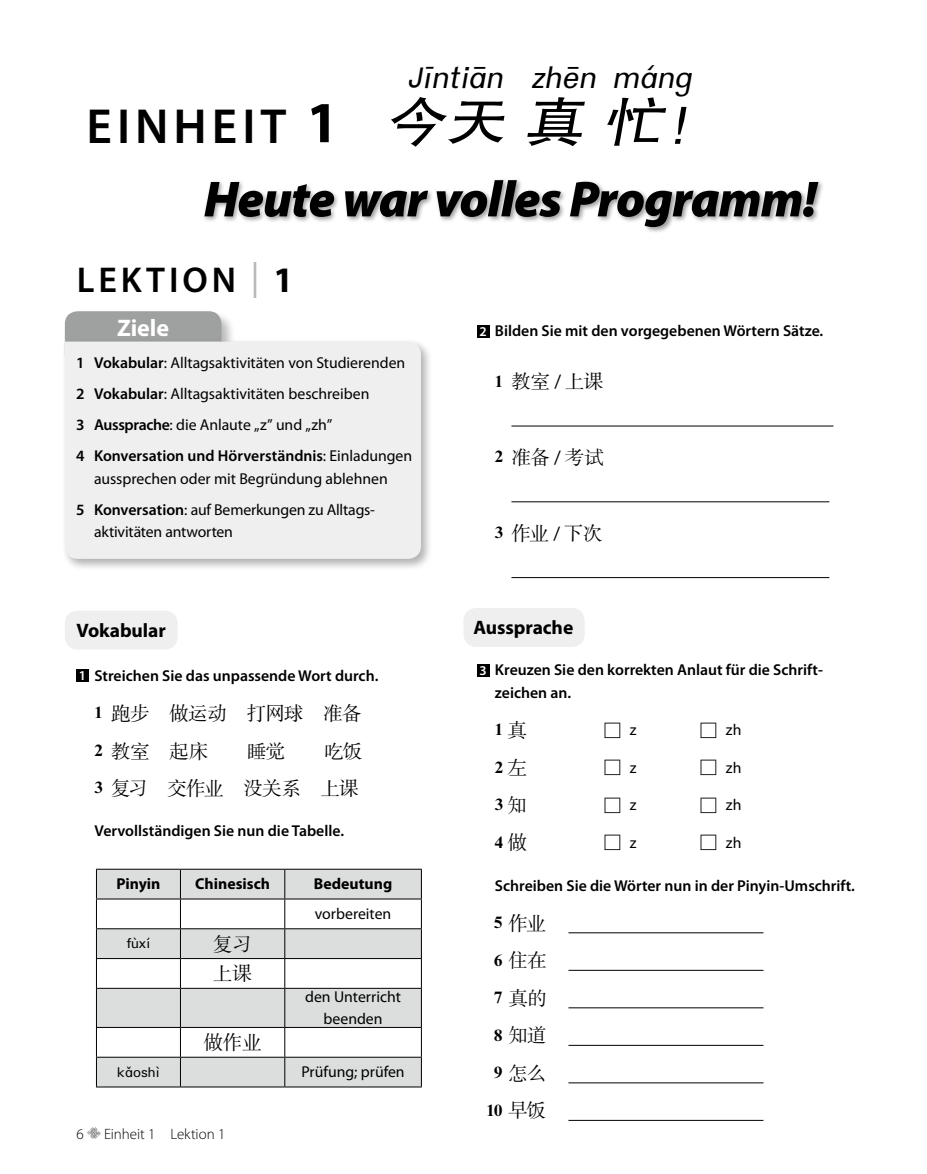
<style>
.page{position:relative;width:927px;height:1174px;background:#fff}
.page>*{position:absolute;margin:0;border:0;box-sizing:border-box;transform-origin:0 0}
.t1{font:italic 54px "FZHTK GBK1 0";color:#000;scale:1.11 1}
.t2{font:italic 900 51px "Myriad Pro";letter-spacing:-.025em;color:#000}
.t3{font:600 49.5px "Myriad Pro";letter-spacing:.1em;color:#000}
.t4{font:600 36px "Myriad Pro";letter-spacing:.11em;color:#000}
.t5{font:italic 30px "Phonetic Simhei";color:#000}
.t6{font:700 24px "Myriad Pro";letter-spacing:-.005em;color:#fff}
.t7{font:19.5px/37.5px "FZSSK GBK1 0";letter-spacing:-.025em;color:#000}
.t8{font:700 19.5px "Myriad Pro";letter-spacing:-.005em;color:#000}
.t9{font:19.5px/37.5px "FZSSK GBK1 0";letter-spacing:-.055em;color:#000;text-align:right}
.t10{font:700 16.5px "Times New Roman MT Std";color:#000}
.t11{font:15.75px/31px "Myriad Pro";color:#000}
.t12{font:600 15.75px/22.5px "Myriad Pro";color:#000}
.t13{font:700 15.75px "Myriad Pro";color:#000}
.t14{font:300 15px "Myriad Pro";letter-spacing:-.005em;color:#000}
.t15{font:13.5px "Phonetic Simhei";color:#000}
.s1{font-weight:700;font-size:58.5px}
.s2{font-family:"FZHTK GBK1 0";font-weight:400;font-style:italic;font-size:54px}
.s3{font-weight:400;color:#b5b6b6}
.s4{font-weight:700}
.s5{font-weight:600}
.s6{font-size:13.5px;color:#fff}
.s7{font-family:"Times New Roman MT Std";font-weight:700;font-size:16.5px}
.s8{font-family:"Myriad Pro"}
.s9{font-family:"FZSSK GBK1 0";font-weight:400;font-size:19.5px}
.s10{font-family:"Myriad Pro";font-size:15.75px}
.s11{font-family:"FZSSK GBK1 0";font-size:19.5px}
</style>
<div class="page">
<div style="left:77px;top:670px;width:12px;height:12px;background:#000"></div>
<svg style="left:97px;top:869px;width:324px;height:217px;fill:#dcdddd"></svg>
<hr style="left:96px;top:868px;width:84px;height:1px;background:#000">
<hr style="left:180px;top:868px;width:105px;height:1px;background:#000">
<hr style="left:285px;top:868px;width:137px;height:1px;background:#000">
<hr style="left:96px;top:898px;width:84px;height:1px;background:#000">
<hr style="left:180px;top:898px;width:105px;height:1px;background:#000">
<hr style="left:285px;top:898px;width:137px;height:1px;background:#000">
<hr style="left:96px;top:928px;width:84px;height:1px;background:#000">
<hr style="left:180px;top:928px;width:105px;height:1px;background:#000">
<hr style="left:285px;top:928px;width:137px;height:1px;background:#000">
<hr style="left:96px;top:958px;width:84px;height:1px;background:#000">
<svg style="left:96px;top:869px;width:1px;height:119px"></svg>
<hr style="left:180px;top:958px;width:105px;height:1px;background:#000">
<svg style="left:180px;top:869px;width:1px;height:119px"></svg>
<hr style="left:285px;top:958px;width:137px;height:1px;background:#000">
<svg style="left:284px;top:869px;width:1px;height:119px"></svg>
<svg style="left:421px;top:869px;width:1px;height:119px"></svg>
<hr style="left:96px;top:988px;width:84px;height:1px;background:#000">
<hr style="left:96px;top:988px;width:1px;height:39px;background:#000">
<hr style="left:180px;top:988px;width:105px;height:1px;background:#000">
<hr style="left:180px;top:988px;width:1px;height:39px;background:#000">
<hr style="left:285px;top:988px;width:137px;height:1px;background:#000">
<hr style="left:284px;top:988px;width:1px;height:39px;background:#000">
<hr style="left:421px;top:988px;width:1px;height:39px;background:#000">
<hr style="left:96px;top:1027px;width:84px;height:1px;background:#000">
<hr style="left:180px;top:1027px;width:105px;height:1px;background:#000">
<hr style="left:285px;top:1027px;width:137px;height:1px;background:#000">
<hr style="left:96px;top:1056px;width:84px;height:1px;background:#000">
<svg style="left:96px;top:1027px;width:1px;height:59px"></svg>
<hr style="left:180px;top:1056px;width:105px;height:1px;background:#000">
<svg style="left:180px;top:1027px;width:1px;height:59px"></svg>
<hr style="left:285px;top:1056px;width:137px;height:1px;background:#000">
<svg style="left:284px;top:1027px;width:1px;height:59px"></svg>
<svg style="left:421px;top:1027px;width:1px;height:59px"></svg>
<hr style="left:96px;top:1086px;width:84px;height:1px;background:#000">
<hr style="left:180px;top:1086px;width:105px;height:1px;background:#000">
<hr style="left:285px;top:1086px;width:137px;height:1px;background:#000">
<div style="left:63px;top:310px;width:174px;height:72px;background:#000;opacity:.27"></div>
<div style="left:65px;top:311px;width:157px;height:56px;background:#9fa0a0;border-radius:13px"></div>
<div style="left:202px;top:178px;width:622px;height:55px;background:#000;opacity:.4"></div>
<div style="left:61px;top:338px;width:372px;height:233px;background:#000;opacity:.3"></div>
<div style="left:65px;top:341px;width:356px;height:218px;background:#efefef"></div>
<hr style="left:511px;top:425px;width:322px;height:1px;background:#000">
<hr style="left:511px;top:501px;width:318px;height:1px;background:#000">
<hr style="left:511px;top:577px;width:318px;height:1px;background:#000">
<div style="left:477px;top:325px;width:12px;height:12px;background:#000"></div>
<div style="left:65px;top:610px;width:113px;height:39px;background:#efefef;border-radius:13px"></div>
<div style="left:463px;top:608px;width:122px;height:39px;background:#efefef;border-radius:13px"></div>
<hr style="left:568px;top:932px;width:195px;height:1px;background:#000">
<hr style="left:568px;top:970px;width:195px;height:1px;background:#000">
<hr style="left:568px;top:1007px;width:195px;height:1px;background:#000">
<hr style="left:568px;top:1045px;width:195px;height:1px;background:#000">
<hr style="left:568px;top:1082px;width:195px;height:1px;background:#000">
<hr style="left:568px;top:1120px;width:195px;height:1px;background:#000">
<div style="left:477px;top:664px;width:12px;height:12px;background:#000"></div>
<svg style="left:87px;top:1127px;width:14px;height:12px"></svg>
<h3 class="t5" style="left:531px;top:64px;width:168px">zhēn máng</h3>
<h1 class="t1" style="left:663px;top:92px;width:65px">！</h1>
<h2 class="t2" style="left:204px;top:165px;width:615px">Heute war volles Programm!</h2>
<h3 class="t5" style="left:406px;top:64px;width:103px">Jīntiān</h3>
<h1 class="t1" style="left:445px;top:92px;width:207px">天真忙</h1>
<h3 class="t3" style="left:86px;top:94px;width:371px">EINHEIT <span class="s1">1</span> <span class="s2">今</span></h3>
<h3 class="t4" style="left:77px;top:257px;width:218px">LEKTION <span class="s3">|</span> <span class="s4">1</span></h3>
<h3 class="t6" style="left:117px;top:312px;width:53px">Ziele</h3>
<p class="t11" style="left:76px;top:347px;width:338px"><span class="s5">1 Vokabular</span>: Alltagsaktivitäten von Studierenden <span class="s5">2 Vokabular</span>: Alltagsaktivitäten beschreiben<br><span class="s5">3 Aussprache</span>: die Anlaute „z” und „zh”<br><span class="s5">4 Konversation und Hörverständnis</span>: Einladungen</p>
<p class="t11" style="left:76px;top:463px;width:313px;text-indent:18px">aussprechen oder mit Begründung ablehnen<br><span class="s5">5 Konversation</span>: auf Bemerkungen zu Alltags-</p>
<p class="t11" style="left:94px;top:516px;width:140px">aktivitäten antworten</p>
<p class="t12" style="left:479px;top:319px;width:345px"><span class="s6">2</span> Bilden Sie mit den vorgegebenen Wörtern Sätze.</p>
<p class="t7" style="left:495px;top:364px;width:110px"><span class="s7">1</span> 教室 <span class="s8">/</span> 上课</p>
<p class="t7" style="left:495px;top:439px;width:111px"><span class="s7">2</span> 准备 <span class="s8">/</span> 考试</p>
<p class="t7" style="left:495px;top:515px;width:109px"><span class="s7">3</span> 作业 <span class="s8">/</span> 下次</p>
<p class="t8" style="left:77px;top:617px;width:91px">Vokabular</p>
<p class="t8" style="left:473px;top:615px;width:101px">Aussprache</p>
<p class="t12" style="left:495px;top:658px;width:329px;text-indent:-16px"><span class="s6">3</span> Kreuzen Sie den korrekten Anlaut für die Schrift&shy;zeichen an.</p>
<p class="t10" style="left:495px;top:719px;width:33px">1 <span class="s9">真</span></p>
<p class="t7" style="left:603px;top:712px;width:35px">□ <span class="s10">z</span></p>
<p class="t11" style="left:699px;top:714px;width:44px"><span class="s11">□</span> zh</p>
<p class="t10" style="left:495px;top:757px;width:33px">2 <span class="s9">左</span></p>
<p class="t7" style="left:603px;top:750px;width:35px">□ <span class="s10">z</span></p>
<p class="t11" style="left:699px;top:752px;width:44px"><span class="s11">□</span> zh</p>
<p class="t10" style="left:495px;top:794px;width:33px">3 <span class="s9">知</span></p>
<p class="t7" style="left:603px;top:787px;width:35px">□ <span class="s10">z</span></p>
<p class="t11" style="left:699px;top:789px;width:44px"><span class="s11">□</span> zh</p>
<p class="t10" style="left:495px;top:832px;width:33px">4 <span class="s9">做</span></p>
<p class="t7" style="left:603px;top:825px;width:35px">□ <span class="s10">z</span></p>
<p class="t11" style="left:699px;top:827px;width:44px"><span class="s11">□</span> zh</p>
<p class="t12" style="left:495px;top:874px;width:362px">Schreiben Sie die Wörter nun in der Pinyin-Umschrift.</p>
<p class="t7" style="left:494px;top:905px;width:54px;text-align:justify"><span class="s7">5</span> 作业<span class="s7">6</span> 住在<span class="s7">7</span> 真的<span class="s7">8</span> 知道<span class="s7">9</span> 怎么</p>
<p class="t10" style="left:486px;top:1099px;width:61px">10 <span class="s9">早饭</span></p>
<p class="t14" style="left:77px;top:1124px;width:9px">6</p>
<p class="t14" style="left:104px;top:1124px;width:123px">Einheit 1 Lektion 1</p>
<p class="t12" style="left:79px;top:664px;width:301px"><span class="s6">1</span> Streichen Sie das unpassende Wort durch.</p>
<p class="t7" style="left:95px;top:695px;width:269px"><span class="s7">1</span> 跑步 做运动 打网球 准备<br><span class="s7">2</span> 教室 起床</p>
<p class="t9" style="left:95px;top:733px;width:269px">吃饭<br><span class="s7">3</span> 复习 交作业 没关系 上课</p>
<p class="t12" style="left:95px;top:819px;width:251px">Vervollständigen Sie nun die Tabelle.</p>
<p class="t13" style="left:116px;top:874px;width:46px">Pinyin</p>
<p class="t13" style="left:195px;top:874px;width:76px">Chinesisch</p>
<p class="t13" style="left:314px;top:874px;width:80px">Bedeutung</p>
<p class="t11" style="left:315px;top:898px;width:78px">vorbereiten</p>
<p class="t15" style="left:127px;top:937px;width:25px">fùxí</p>
<p class="t7" style="left:213px;top:930px;width:40px;line-height:29.7px">复习上课</p>
<p class="t11" style="left:305px;top:985px;width:97px;line-height:22.5px;text-align:center">den Unterricht beenden</p>
<p class="t7" style="left:203px;top:1025px;width:60px">做作业</p>
<p class="t15" style="left:117px;top:1065px;width:44px">kǎoshì</p>
<p class="t11" style="left:301px;top:1056px;width:105px">Prüfung; prüfen</p>
<p class="t7" style="left:247px;top:733px;width:40px">睡觉</p>
</div>
